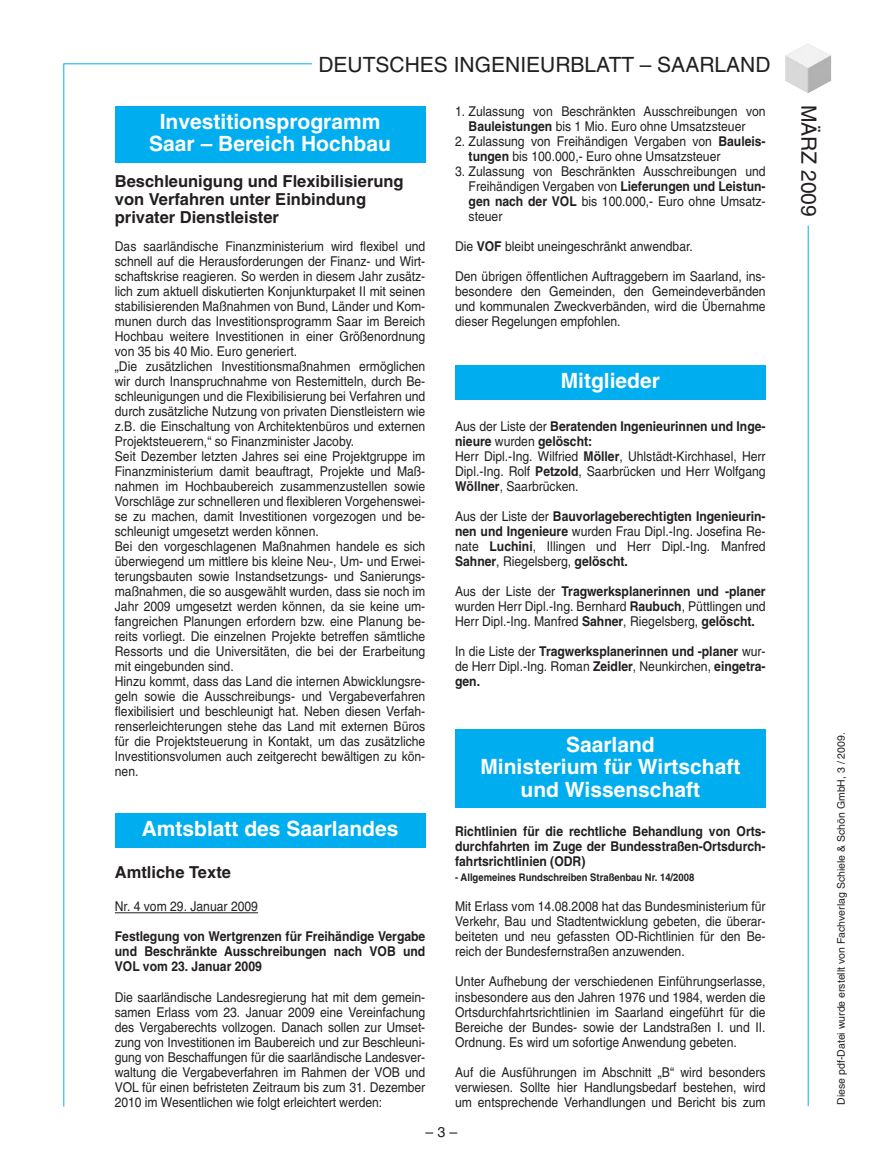
<style>
.page{position:relative;width:872px;height:1170px;background:#fff}
.page>*{position:absolute;margin:0;border:0;box-sizing:border-box;transform-origin:0 0}
.t1{font:700 21px/22.5px "Helvetica";color:#fff;text-align:center}
.t2{font:21px "Helvetica";color:#231f20}
.t3{font:700 16.5px/18px "Helvetica";color:#231f20}
.t4{font:14.25px "Helvetica";color:#231f20}
.t5{font:13.5px/15px "Helvetica";color:#231f20;text-align:justify;scale:.9 1}
.t6{font:700 13.5px/15px "Helvetica";color:#231f20;text-align:justify;scale:.9 1}
.t7{font:10.5px "Helvetica";color:#231f20}
.t8{font:700 10.5px "Helvetica";color:#231f20;scale:.9 1}
.s1{font-weight:700}
</style>
<div class="page">
<hr style="left:115px;top:912px;width:143px;height:1px;background:#231f20">
<hr style="left:63px;top:64px;width:1px;height:1042px;background:#00aeef">
<hr style="left:807px;top:225px;width:1px;height:881px;background:#00aeef">
<hr style="left:64px;top:63px;width:267px;height:1px;background:#00aeef">
<img style="left:785px;top:43px;width:46px;height:50px">
<div style="left:313px;top:55px;width:459px;height:30px;background:#fff"></div>
<div style="left:115px;top:106px;width:310px;height:57px;background:#00aeef"></div>
<div style="left:455px;top:729px;width:310px;height:78px;background:#00aeef"></div>
<div style="left:455px;top:365px;width:310px;height:34px;background:#00aeef"></div>
<div style="left:115px;top:813px;width:310px;height:34px;background:#00aeef"></div>
<h1 class="t2" style="left:318px;top:57px;width:453px">DEUTSCHES INGENIEURBLATT – SAARLAND</h1>
<h1 class="t1" style="left:149px;top:112px;width:243px">Investitionsprogramm<br>Saar – Bereich Hochbau</h1>
<p class="t3" style="left:115px;top:174px;width:290px">Beschleunigung und Flexibilisierung von Verfahren unter Einbindung privater Dienstleister</p>
<p class="t5" style="left:115px;top:240px;width:346px;text-align:left">Das saarländische Finanzministerium wird flexibel und schnell auf die Herausforderungen der Finanz- und Wirt&shy;schaftskrise reagieren. So werden in diesem Jahr zusätz&shy;lich zum aktuell diskutierten Konjunkturpaket II mit seinen stabilisierenden Maßnahmen von Bund, Länder und Kom&shy;munen durch das Investitionsprogramm Saar im Bereich Hochbau weitere Investitionen in einer Größenordnung von 35 bis 40 Mio. Euro generiert.<br>„Die zusätzlichen Investitionsmaßnahmen ermöglichen wir durch Inanspruchnahme von Restemitteln, durch Be&shy;schleunigungen und die Flexibilisierung bei Verfahren und durch zusätzliche Nutzung von privaten Dienstleistern wie z.B. die Einschaltung von Architektenbüros und externen Projektsteuerern,“ so Finanzminister Jacoby.<br>Seit Dezember letzten Jahres sei eine Projektgruppe im Finanzministerium damit beauftragt, Projekte und Maß&shy;nahmen im Hochbaubereich zusammenzustellen sowie Vorschläge zur schnelleren und flexibleren Vorgehenswei&shy;se zu machen, damit Investitionen vorgezogen und be&shy;schleunigt umgesetzt werden können.<br>Bei den vorgeschlagenen Maßnahmen handele es sich überwiegend um mittlere bis kleine Neu-, Um- und Erwei&shy;terungsbauten sowie Instandsetzungs- und Sanierungs&shy;maßnahmen, die so ausgewählt wurden, dass sie noch im Jahr 2009 umgesetzt werden können, da sie keine um&shy;fangreichen Planungen erfordern bzw. eine Planung be&shy;reits vorliegt. Die einzelnen Projekte betreffen sämtliche Ressorts und die Universitäten, die bei der Erarbeitung mit eingebunden sind.<br>Hinzu kommt, dass das Land die internen Abwicklungsre&shy;geln sowie die Ausschreibungs- und Vergabeverfahren flexibilisiert und beschleunigt hat. Neben diesen Verfah&shy;renserleichterungen stehe das Land mit externen Büros für die Projektsteuerung in Kontakt, um das zusätzliche Investitionsvolumen auch zeitgerecht bewältigen zu kön&shy;nen.</p>
<h1 class="t1" style="left:142px;top:819px;width:258px">Amtsblatt des Saarlandes</h1>
<p class="t3" style="left:115px;top:865px;width:118px">Amtliche Texte</p>
<p class="t5" style="left:115px;top:900px;width:161px">Nr. 4 vom 29. Januar 2009</p>
<p class="t6" style="left:115px;top:930px;width:346px">Festlegung von Wertgrenzen für Freihändige Vergabe und Beschränkte Ausschreibungen nach VOB und VOL vom 23. Januar 2009</p>
<p class="t5" style="left:115px;top:990px;width:346px">Die saarländische Landesregierung hat mit dem gemein&shy;samen Erlass vom 23. Januar 2009 eine Vereinfachung des Vergaberechts vollzogen. Danach sollen zur Umset&shy;zung von Investitionen im Baubereich und zur Beschleuni&shy;gung von Beschaffungen für die saarländische Landesver&shy;waltung die Vergabeverfahren im Rahmen der VOB und VOL für einen befristeten Zeitraum bis zum 31. Dezember 2010 im Wesentlichen wie folgt erleichtert werden:</p>
<p class="t5" style="left:455px;top:105px;width:346px;text-align:center">1. Zulassung von Beschränkten Ausschreibungen von<br><span class="s1">Bauleistungen</span> bis 1 Mio. Euro ohne Umsatzsteuer</p>
<p class="t5" style="left:468px;top:135px;width:331px;text-indent:-13px">2. Zulassung von Freihändigen Vergaben von <span class="s1">Bauleis&shy;tungen</span> bis 100.000,- Euro ohne Umsatzsteuer</p>
<p class="t5" style="left:468px;top:165px;width:331px;text-indent:-13px">3. Zulassung von Beschränkten Ausschreibungen und Freihändigen Vergaben von <span class="s1">Lieferungen und Leistun&shy;gen nach der VOL</span> bis 100.000,- Euro ohne Umsatz&shy;steuer</p>
<p class="t5" style="left:455px;top:240px;width:266px">Die <span class="s1">VOF</span> bleibt uneingeschränkt anwendbar.</p>
<p class="t5" style="left:455px;top:270px;width:346px">Den übrigen öffentlichen Auftraggebern im Saarland, ins&shy;besondere den Gemeinden, den Gemeindeverbänden und kommunalen Zweckverbänden, wird die Übernahme dieser Regelungen empfohlen.</p>
<h1 class="t1" style="left:561px;top:371px;width:101px">Mitglieder</h1>
<p class="t5" style="left:455px;top:420px;width:346px;text-align:left">Aus der Liste der <span class="s1">Beratenden Ingenieurinnen und Inge&shy;nieure</span> wurden <span class="s1">gelöscht:<br></span>Herr Dipl.-Ing. Wilfried <span class="s1">Möller</span>, Uhlstädt-Kirchhasel, Herr Dipl.-Ing. Rolf <span class="s1">Petzold</span>, Saarbrücken und Herr Wolfgang <span class="s1">Wöllner</span>, Saarbrücken.</p>
<p class="t5" style="left:455px;top:510px;width:346px">Aus der Liste der <span class="s1">Bauvorlageberechtigten Ingenieurin&shy;nen und Ingenieure</span> wurden Frau Dipl.-Ing. Josefina Re&shy;nate <span class="s1">Luchini</span>, Illingen und Herr Dipl.-Ing. Manfred <span class="s1">Sahner</span>, Riegelsberg, <span class="s1">gelöscht.</span></p>
<p class="t5" style="left:455px;top:585px;width:346px">Aus der Liste der <span class="s1">Tragwerksplanerinnen und -planer </span>wurden Herr Dipl.-Ing. Bernhard <span class="s1">Raubuch</span>, Püttlingen und Herr Dipl.-Ing. Manfred <span class="s1">Sahner</span>, Riegelsberg, <span class="s1">gelöscht.</span></p>
<p class="t5" style="left:455px;top:645px;width:346px">In die Liste der <span class="s1">Tragwerksplanerinnen und -planer</span> wur&shy;de Herr Dipl.-Ing. Roman <span class="s1">Zeidler</span>, Neunkirchen, <span class="s1">eingetra&shy;gen.</span></p>
<h1 class="t1" style="left:480px;top:735px;width:261px">Saarland<br>Ministerium für Wirtschaft und Wissenschaft</h1>
<p class="t6" style="left:455px;top:825px;width:346px">Richtlinien für die rechtliche Behandlung von Orts&shy;durchfahrten im Zuge der Bundesstraßen-Ortsdurch&shy;fahrtsrichtlinien (ODR)</p>
<p class="t8" style="left:455px;top:873px;width:267px">- Allgemeines Rundschreiben Straßenbau Nr. 14/2008</p>
<p class="t5" style="left:455px;top:900px;width:346px">Mit Erlass vom 14.08.2008 hat das Bundesministerium für Verkehr, Bau und Stadtentwicklung gebeten, die überar&shy;beiteten und neu gefassten OD-Richtlinien für den Be&shy;reich der Bundesfernstraßen anzuwenden.</p>
<p class="t5" style="left:455px;top:975px;width:346px">Unter Aufhebung der verschiedenen Einführungserlasse, insbesondere aus den Jahren 1976 und 1984, werden die Ortsdurchfahrtsrichtlinien im Saarland eingeführt für die Bereiche der Bundes- sowie der Landstraßen I. und II.<br>Ordnung. Es wird um sofortige Anwendung gebeten.</p>
<p class="t5" style="left:455px;top:1065px;width:346px">Auf die Ausführungen im Abschnitt „B“ wird besonders verwiesen. Sollte hier Handlungsbedarf bestehen, wird um entsprechende Verhandlungen und Bericht bis zum</p>
<p class="t4" style="left:425px;top:1126px;width:33px">–3–</p>
<h1 class="t2" style="left:816px;top:104px;width:114px;rotate:90deg">MÄRZ 2009</h1>
<p class="t7" style="left:837px;top:1104px;width:374px;rotate:-90deg">Diese pdf-Datei wurde erstellt von Fachverlag Schiele &amp; Schön GmbH, 3 / 2009.</p>
</div>
